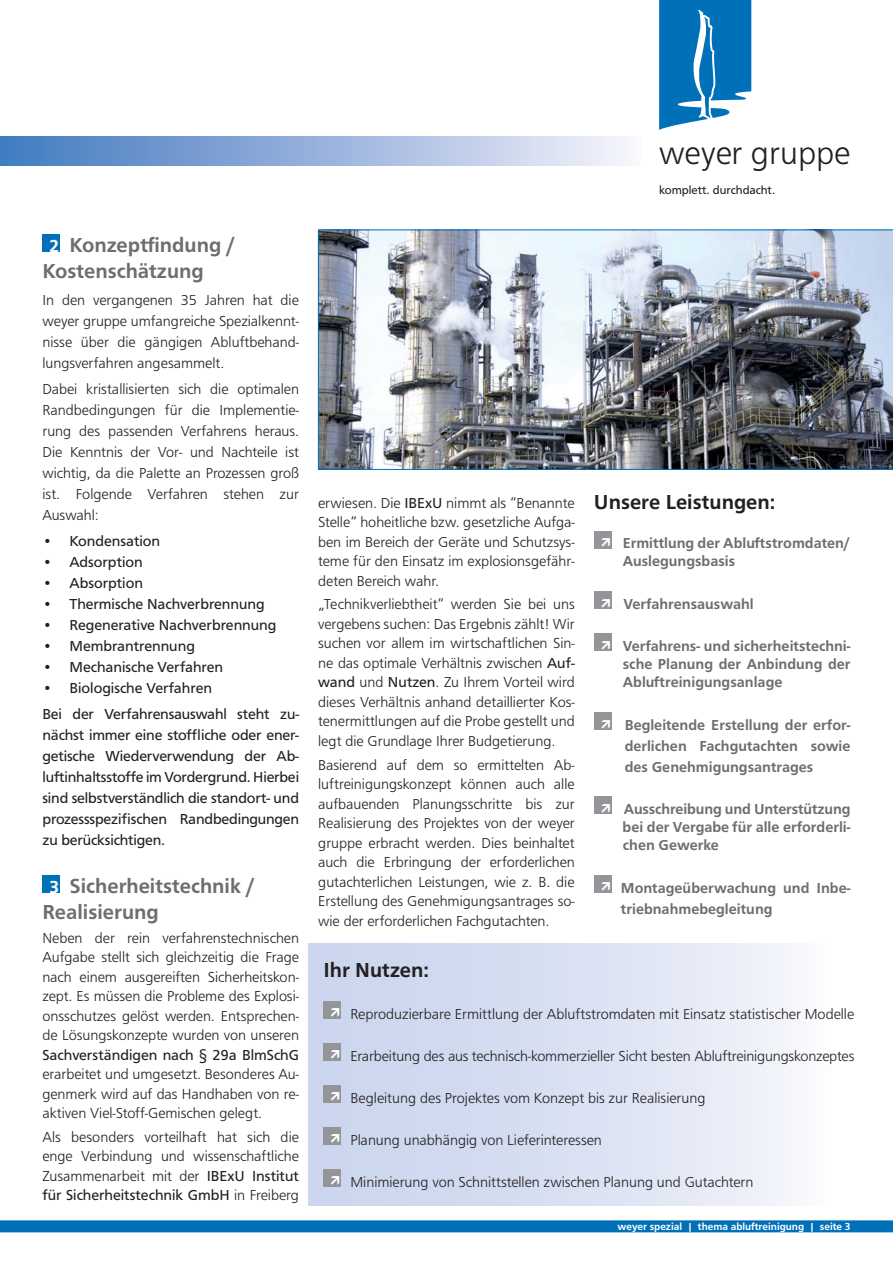
<style>
.page{position:relative;width:893px;height:1263px;background:#fff}
.page>*{position:absolute;margin:0;border:0;box-sizing:border-box;transform-origin:0 0}
.t1{font:300 33.75px "Front Page";color:#231f20}
.t2{font:500 21px/26.2px "Front Page";color:#6d6e70}
.t3{font:500 21px "Front Page";color:#231f20}
.t4{font:300 15px/19.5px "Front Page";color:#231f20;text-align:justify}
.t5{font:15px/21px "Front Page";letter-spacing:-.005em;color:#231f20}
.t6{font:500 15px/18px "Front Page";color:#6d6e70;text-align:justify}
.t7{font:12px "Front Page";color:#231f20}
.t8{font:500 10.5px "Front Page";color:#fff}
.s1{font-size:18px;color:#fff}
.s2{font-weight:400}
</style>
<div class="page">
<div style="left:0;top:1220px;width:893px;height:12px;background:#0070b9"></div>
<div style="left:0;top:136px;width:640px;height:30px;background:linear-gradient(to right,#3f78c0,#f5f2fb)"></div>
<div style="left:594px;top:531px;width:17px;height:17px;background:#939598"></div>
<div style="left:594px;top:591px;width:17px;height:18px;background:#939598"></div>
<div style="left:594px;top:633px;width:17px;height:18px;background:#939598"></div>
<div style="left:594px;top:712px;width:17px;height:18px;background:#939598"></div>
<div style="left:594px;top:796px;width:17px;height:18px;background:#939598"></div>
<div style="left:594px;top:875px;width:17px;height:18px;background:#939598"></div>
<div style="left:309px;top:943px;width:584px;height:263px;background:linear-gradient(to right,#c3cfeb,#fdfdfe)"></div>
<div style="left:42px;top:235px;width:18px;height:17px;background:#0070b9"></div>
<div style="left:42px;top:875px;width:18px;height:18px;background:#0070b9"></div>
<svg style="left:659px;top:0;width:92px;height:130px"></svg>
<div style="left:323px;top:1001px;width:18px;height:18px;background:#939598"></div>
<div style="left:323px;top:1043px;width:18px;height:18px;background:#939598"></div>
<div style="left:323px;top:1085px;width:18px;height:18px;background:#939598"></div>
<div style="left:323px;top:1127px;width:18px;height:18px;background:#939598"></div>
<div style="left:323px;top:1169px;width:18px;height:18px;background:#939598"></div>
<img style="left:318px;top:230px;width:575px;height:240px">
<h2 class="t2" style="left:42px;top:233px;width:195px;text-indent:7px"><span class="s1">2</span> Konzeptfindung /<br>Kostenschätzung</h2>
<p class="t4" style="left:42px;top:290px;width:258px;line-height:21px">In den vergangenen 35 Jahren hat die weyer gruppe umfangreiche Spezialkennt&shy;nisse über die gängigen Abluftbehand&shy;lungsverfahren angesammelt.</p>
<p class="t4" style="left:42px;top:379px;width:258px;line-height:21px">Dabei kristallisierten sich die optimalen Randbedingungen für die Implementie&shy;rung des passenden Verfahrens heraus.<br>Die Kenntnis der Vor- und Nachteile ist wichtig, da die Palette an Prozessen groß ist. Folgende Verfahren stehen zur Auswahl:</p>
<p class="t5" style="left:42px;top:531px;width:119px">• Kondensation</p>
<p class="t5" style="left:42px;top:552px;width:102px">• Adsorption</p>
<p class="t5" style="left:42px;top:573px;width:102px">• Absorption</p>
<p class="t5" style="left:42px;top:594px;width:224px">• Thermische Nachverbrennung</p>
<p class="t5" style="left:42px;top:615px;width:235px">• Regenerative Nachverbrennung</p>
<p class="t5" style="left:42px;top:636px;width:154px">• Membrantrennung</p>
<p class="t5" style="left:42px;top:657px;width:182px">• Mechanische Verfahren</p>
<p class="t5" style="left:42px;top:676px;width:258px;line-height:26.2px">• Biologische Verfahren<br>Bei der Verfahrensauswahl steht zu-</p>
<p class="t5" style="left:42px;top:725px;width:258px;text-align:justify">nächst immer eine stoffliche oder ener&shy;getische Wiederverwendung der Ab&shy;luftinhaltsstoffe im Vordergrund. Hierbei sind selbstverständlich die standort- und prozessspezifischen Randbedingungen zu berücksichtigen.</p>
<h2 class="t2" style="left:42px;top:873px;width:214px;text-indent:7px"><span class="s1">3</span> Sicherheitstechnik /<br>Realisierung</h2>
<p class="t4" style="left:42px;top:928px;width:258px">Neben der rein verfahrenstechnischen Aufgabe stellt sich gleichzeitig die Frage nach einem ausgereiften Sicherheitskon&shy;zept. Es müssen die Probleme des Explosi&shy;onsschutzes gelöst werden. Entsprechen&shy;de Lösungskonzepte wurden von unseren</p>
<p class="t5" style="left:42px;top:1045px;width:258px">Sachverständigen nach § 29a BlmSchG</p>
<p class="t4" style="left:42px;top:1065px;width:258px">erarbeitet und umgesetzt. Besonderes Au&shy;genmerk wird auf das Handhaben von re&shy;aktiven Viel-Stoff-Gemischen gelegt.</p>
<p class="t4" style="left:42px;top:1128px;width:258px">Als besonders vorteilhaft hat sich die enge Verbindung und wissenschaftliche Zusammenarbeit mit der <span class="s2">IBExU Institut für Sicherheitstechnik GmbH</span> in Freiberg</p>
<h1 class="t1" style="left:659px;top:132px;width:193px">weyer gruppe</h1>
<p class="t7" style="left:659px;top:185px;width:118px">komplett. durchdacht.</p>
<p class="t4" style="left:318px;top:494px;width:258px">erwiesen. Die <span class="s2">IBExU</span> nimmt als “Benannte Stelle“ hoheitliche bzw. gesetzliche Aufga&shy;ben im Bereich der Geräte und Schutzsys&shy;teme für den Einsatz im explosionsgefähr&shy;deten Bereich wahr.</p>
<p class="t4" style="left:318px;top:595px;width:258px">„Technikverliebtheit“ werden Sie bei uns vergebens suchen: Das Ergebnis zählt! Wir suchen vor allem im wirtschaftlichen Sin&shy;ne das optimale Verhältnis zwischen <span class="s2">Auf&shy;wand</span> und <span class="s2">Nutzen</span>. Zu Ihrem Vorteil wird dieses Verhältnis anhand detaillierter Kos&shy;tenermittlungen auf die Probe gestellt und legt die Grundlage Ihrer Budgetierung.</p>
<p class="t4" style="left:318px;top:756px;width:258px">Basierend auf dem so ermittelten Ab&shy;luftreinigungskonzept können auch alle aufbauenden Planungsschritte bis zur Realisierung des Projektes von der weyer gruppe erbracht werden. Dies beinhaltet auch die Erbringung der erforderlichen gutachterlichen Leistungen, wie z. B. die Erstellung des Genehmigungsantrages so&shy;wie der erforderlichen Fachgutachten.</p>
<h2 class="t3" style="left:594px;top:493px;width:183px">Unsere Leistungen:</h2>
<p class="t6" style="left:623px;top:535px;width:229px">Ermittlung der Abluftstromdaten/<br>Auslegungsbasis</p>
<p class="t6" style="left:623px;top:596px;width:132px">Verfahrensauswahl</p>
<p class="t6" style="left:623px;top:638px;width:229px">Verfahrens- und sicherheitstechni&shy;sche Planung der Anbindung der Abluftreinigungsanlage</p>
<p class="t6" style="left:625px;top:715px;width:227px;line-height:21px">Begleitende Erstellung der erfor&shy;derlichen Fachgutachten sowie des Genehmigungsantrages</p>
<p class="t6" style="left:622px;top:800px;width:229px">Ausschreibung und Unterstützung bei der Vergabe für alle erforderli&shy;chen Gewerke</p>
<p class="t6" style="left:621px;top:878px;width:231px;line-height:21px">Montageüberwachung und Inbe&shy;triebnahmebegleitung</p>
<h2 class="t3" style="left:323px;top:961px;width:107px">Ihr Nutzen:</h2>
<p class="t4" style="left:350px;top:1004px;width:505px">Reproduzierbare Ermittlung der Abluftstromdaten mit Einsatz statistischer Modelle</p>
<p class="t4" style="left:350px;top:1046px;width:505px">Erarbeitung des aus technisch-kommerzieller Sicht besten Abluftreinigungskonzeptes</p>
<p class="t4" style="left:350px;top:1088px;width:357px">Begleitung des Projektes vom Konzept bis zur Realisierung</p>
<p class="t4" style="left:350px;top:1130px;width:253px">Planung unabhängig von Lieferinteressen</p>
<p class="t4" style="left:350px;top:1172px;width:405px">Minimierung von Schnittstellen zwischen Planung und Gutachtern</p>
<p class="t8" style="left:617px;top:1222px;width:234px">weyer spezial | thema abluftreinigung | seite 3</p>
</div>
